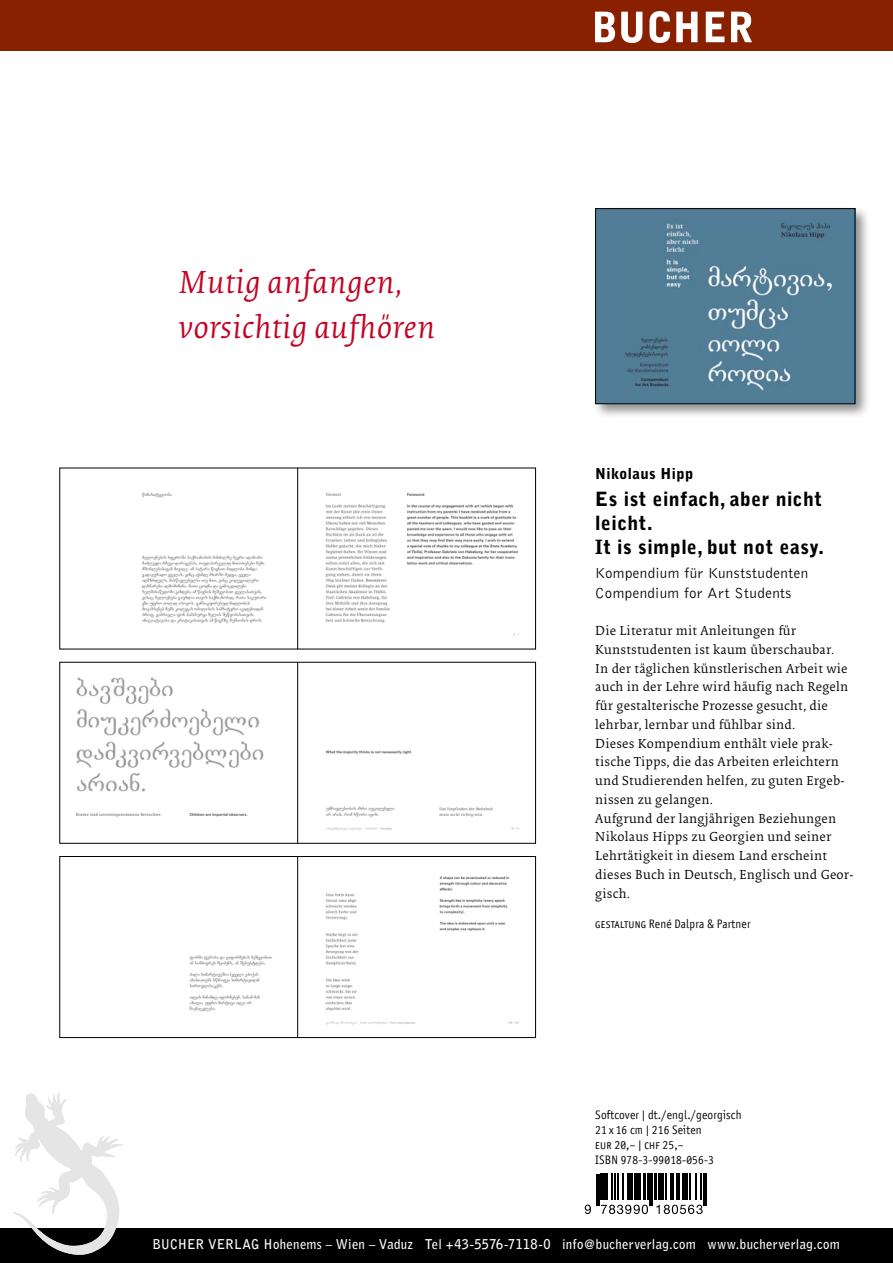
<style>
.page{position:relative;width:893px;height:1263px;background:#fff}
.page>*{position:absolute;margin:0;border:0;box-sizing:border-box;transform-origin:0 0}
.t1{font:33px/45px "Collis Italic Bib";letter-spacing:.01em;color:#c10525}
.t2{font:900 19.5px/24px "Bell Gothic";letter-spacing:.025em;color:#000}
.t3{font:300 15px/19.5px "Bell Gothic";letter-spacing:.025em;color:#000}
.t4{font:900 15px "Bell Gothic";letter-spacing:.025em;color:#000}
.t5{font:13.5px/18.8px "Collis Roman Txt";letter-spacing:.015em;color:#000}
.t6{font:700 13.5px "Bell Gothic";letter-spacing:.02em;color:#fff;scale:.95 1}
.t7{font:12px/15px "Axel";letter-spacing:.015em;color:#000}
.t8{font:12px "Axel SC";letter-spacing:.015em;color:#000}
.s1{font-family:"Axel SC"}
</style>
<div class="page">
<div style="left:0;top:0;width:893px;height:51px;background:#892100"></div>
<img style="left:595px;top:12px;width:156px;height:30px">
<div style="left:0;top:1229px;width:893px;height:34px;background:#000"></div>
<svg style="left:13px;top:1093px;width:111px;height:162px"></svg>
<div style="left:593px;top:206px;width:278px;height:214px;background:#000;opacity:.45"></div>
<img style="left:597px;top:210px;width:256px;height:192px">
<div style="left:595px;top:208px;width:260px;height:196px;border:1px solid #000"></div>
<hr style="left:596px;top:1174px;width:1px;height:32px;background:#000">
<hr style="left:598px;top:1174px;width:1px;height:32px;background:#000">
<svg style="left:585px;top:1205px;width:6px;height:9px"></svg>
<svg style="left:601px;top:1174px;width:23px;height:25px"></svg>
<hr style="left:627px;top:1174px;width:2px;height:25px;background:#000">
<svg style="left:630px;top:1174px;width:18px;height:25px"></svg>
<svg style="left:601px;top:1205px;width:47px;height:9px"></svg>
<hr style="left:649px;top:1174px;width:2px;height:32px;background:#000">
<hr style="left:652px;top:1174px;width:1px;height:32px;background:#000">
<svg style="left:654px;top:1174px;width:48px;height:25px"></svg>
<svg style="left:656px;top:1205px;width:47px;height:9px"></svg>
<hr style="left:703px;top:1174px;width:1px;height:32px;background:#000">
<hr style="left:705px;top:1174px;width:2px;height:32px;background:#000">
<img style="left:141px;top:470px;width:378px;height:177px">
<hr style="left:297px;top:468px;width:1px;height:181px;background:#000">
<img style="left:76px;top:664px;width:443px;height:177px">
<hr style="left:297px;top:662px;width:1px;height:181px;background:#000">
<img style="left:189px;top:858px;width:330px;height:178px">
<div style="left:60px;top:856px;width:476px;height:182px;border:1px solid #000"></div>
<hr style="left:297px;top:856px;width:1px;height:182px;background:#000">
<h1 class="t1" style="left:179px;top:262px;width:258px">Mutig anfangen, vorsichtig aufhören</h1>
<p class="t4" style="left:595px;top:465px;width:100px">Nikolaus Hipp</p>
<h2 class="t2" style="left:595px;top:487px;width:230px">Es ist einfach, aber nicht leicht.<br>It is simple, but not easy.</h2>
<p class="t3" style="left:595px;top:564px;width:214px">Kompendium für Kunststudenten<br>Compendium for Art Students</p>
<p class="t5" style="left:595px;top:622px;width:260px">Die Literatur mit Anleitungen für Kunststudenten ist kaum überschaubar.<br>In der täglichen künstlerischen Arbeit wie auch in der Lehre wird häufig nach Regeln für gestalterische Prozesse gesucht, die lehrbar, lernbar und fühlbar sind.<br>Dieses Kompendium enthält viele prak&shy;tische Tipps, die das Arbeiten erleichtern und Studierenden helfen, zu guten Ergeb&shy;nissen zu gelangen.<br>Aufgrund der langjährigen Beziehungen Nikolaus Hipps zu Georgien und seiner Lehrtätigkeit in diesem Land erscheint dieses Buch in Deutsch, Englisch und Geor&shy;gisch.</p>
<p class="t7" style="left:595px;top:916px;width:157px"><span class="s1">gestaltung</span> René Dalpra &amp; Partner</p>
<p class="t7" style="left:595px;top:1107px;width:148px">Softcover | dt./engl./georgisch<br>21 x 16 cm | 216 Seiten</p>
<p class="t8" style="left:595px;top:1138px;width:90px">eur 20,– | chf 25,–</p>
<p class="t7" style="left:595px;top:1152px;width:120px">ISBN 978-3-99018-056-3</p>
<p class="t6" style="left:152px;top:1236px;width:725px">BUCHER Verlag Hohenems – Wien – Vaduz Tel +43-5576-7118-0 info@bucherverlag.com www.bucherverlag.com</p>
</div>
